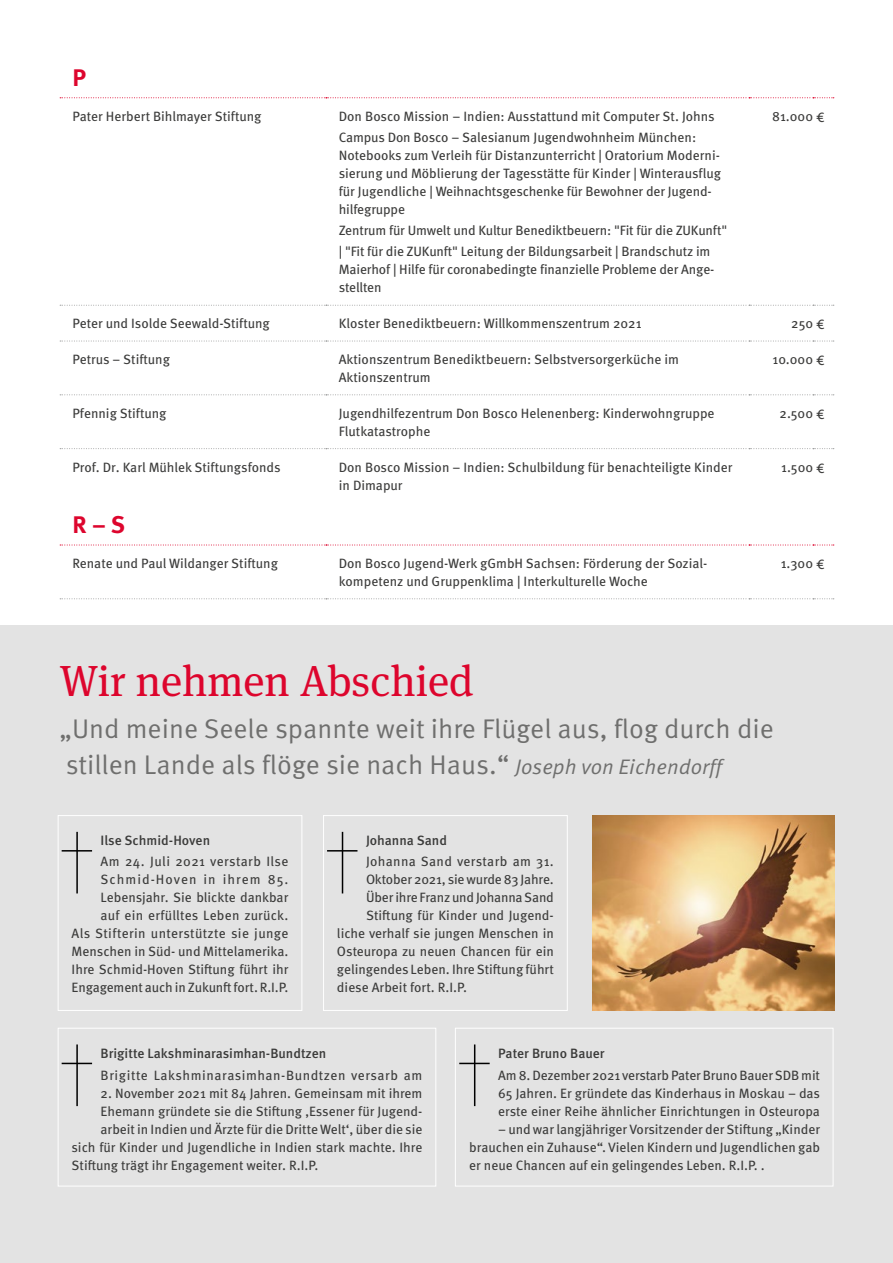
<style>
.page{position:relative;width:893px;height:1263px;background:#fff}
.page>*{position:absolute;margin:0;border:0;box-sizing:border-box;transform-origin:0 0}
.t1{font:43.5px "Meta Serif OT";color:#dd052d}
.t2{font:27px/36px "Meta OT";color:#6f6f6e}
.t3{font:700 24px "Meta OT";color:#dd052d}
.t4{font:13.5px/18px "Meta OT";color:#3b3b3a}
.t5{font:500 13.5px "Meta OT";color:#3b3b3a}
.t6{font:13.5px "Meta OT";letter-spacing:.045em;color:#3b3b3a}
.t7{font:13.5px "Meta OT";letter-spacing:.025em;color:#3b3b3a}
.s1{font-style:italic;font-size:21px}
</style>
<div class="page">
<div style="left:0;top:625px;width:893px;height:638px;background:#e3e3e3"></div>
<img style="left:592px;top:815px;width:242px;height:196px">
<div style="left:58px;top:1028px;width:378px;height:158px;border:1px solid #fff"></div>
<div style="left:323px;top:815px;width:245px;height:196px;border:1px solid #fff"></div>
<hr style="left:342px;top:832px;width:1px;height:61px;background:#000">
<hr style="left:327px;top:850px;width:30px;height:1px;background:#000">
<hr style="left:76px;top:1044px;width:2px;height:62px;background:#000">
<hr style="left:62px;top:1063px;width:30px;height:1px;background:#000">
<div style="left:58px;top:815px;width:244px;height:196px;border:1px solid #fff"></div>
<hr style="left:76px;top:832px;width:2px;height:61px;background:#000">
<hr style="left:62px;top:850px;width:30px;height:1px;background:#000">
<div style="left:455px;top:1028px;width:378px;height:158px;border:1px solid #fff"></div>
<hr style="left:474px;top:1044px;width:1px;height:62px;background:#000">
<hr style="left:459px;top:1063px;width:31px;height:1px;background:#000">
<svg style="left:60px;top:305px;width:774px;height:1px"></svg>
<svg style="left:60px;top:341px;width:774px;height:1px"></svg>
<svg style="left:60px;top:394px;width:774px;height:1px"></svg>
<svg style="left:60px;top:448px;width:774px;height:1px"></svg>
<svg style="left:60px;top:598px;width:774px;height:1px"></svg>
<svg style="left:60px;top:97px;width:774px;height:1px"></svg>
<svg style="left:60px;top:545px;width:774px;height:1px"></svg>
<h3 class="t3" style="left:72px;top:62px;width:15px">P</h3>
<p class="t4" style="left:72px;top:107px;width:190px">Pater Herbert Bihlmayer Stiftung</p>
<p class="t4" style="left:339px;top:106px;width:377px;line-height:21.1px">Don Bosco Mission – Indien: Ausstattund mit Computer St. Johns<br>Campus Don Bosco – Salesianum Jugendwohnheim München:</p>
<p class="t4" style="left:339px;top:147px;width:384px">Notebooks zum Verleih für Distanzunterricht | Oratorium Moderni&shy;sierung und Möblierung der Tagesstätte für Kinder | Winterausflug für Jugendliche | Weihnachtsgeschenke für Bewohner der Jugend&shy;hilfegruppe</p>
<p class="t4" style="left:339px;top:220px;width:390px;line-height:21.1px">Zentrum für Umwelt und Kultur Benediktbeuern: "Fit für die ZUKunft" | "Fit für die ZUKunft" Leitung der Bildungsarbeit | Brandschutz im</p>
<p class="t4" style="left:339px;top:261px;width:377px">Maierhof | Hilfe für coronabedingte finanzielle Probleme der Ange&shy;stellten</p>
<p class="t4" style="left:772px;top:107px;width:54px">81.000 €</p>
<p class="t4" style="left:72px;top:315px;width:199px">Peter und Isolde Seewald-Stiftung</p>
<p class="t4" style="left:339px;top:315px;width:304px">Kloster Benediktbeuern: Willkommenszentrum 2021</p>
<p class="t4" style="left:791px;top:315px;width:35px">250 €</p>
<p class="t4" style="left:72px;top:351px;width:99px">Petrus – Stiftung</p>
<p class="t4" style="left:339px;top:351px;width:342px">Aktionszentrum Benediktbeuern: Selbstversorgerküche im<br>Aktionszentrum</p>
<p class="t4" style="left:772px;top:351px;width:54px">10.000 €</p>
<p class="t4" style="left:72px;top:404px;width:96px">Pfennig Stiftung</p>
<p class="t4" style="left:339px;top:404px;width:377px">Jugendhilfezentrum Don Bosco Helenenberg: Kinderwohngruppe<br>Flutkatastrophe</p>
<p class="t4" style="left:779px;top:404px;width:47px">2.500 €</p>
<p class="t4" style="left:72px;top:458px;width:210px">Prof. Dr. Karl Mühlek Stiftungsfonds</p>
<p class="t4" style="left:339px;top:458px;width:395px">Don Bosco Mission – Indien: Schulbildung für benachteiligte Kinder in Dimapur</p>
<p class="t4" style="left:781px;top:458px;width:45px">1.500 €</p>
<h3 class="t3" style="left:72px;top:509px;width:54px">R – S</h3>
<p class="t4" style="left:72px;top:554px;width:207px">Renate und Paul Wildanger Stiftung</p>
<p class="t4" style="left:339px;top:554px;width:370px">Don Bosco Jugend-Werk gGmbH Sachsen: Förderung der Sozial&shy;kompetenz und Gruppenklima | Interkulturelle Woche</p>
<p class="t4" style="left:781px;top:554px;width:45px">1.300 €</p>
<h1 class="t1" style="left:60px;top:653px;width:416px">Wir nehmen Abschied</h1>
<h2 class="t2" style="left:60px;top:711px;width:716px">„Und meine Seele spannte weit ihre Flügel aus, flog durch die stillen Lande als flöge sie nach Haus.“ <span class="s1">Joseph von Eichendorff</span></h2>
<p class="t5" style="left:101px;top:832px;width:111px">Ilse Schmid-Hoven</p>
<p class="t4" style="left:72px;top:853px;width:218px;text-align:right">Am 24. Juli 2021 verstarb Ilse Schmid-Hoven in ihrem 85.<br>Lebensjahr. Sie blickte dankbar<br>auf ein erfülltes Leben zurück.<br>Als Stifterin unterstützte sie junge Menschen in Süd- und Mittelamerika.<br>Ihre Schmid-Hoven Stiftung führt ihr Engagement auch in Zukunft fort. R.I.P.</p>
<p class="t5" style="left:366px;top:832px;width:82px">Johanna Sand</p>
<p class="t7" style="left:366px;top:853px;width:189px">Johanna Sand verstarb am 31.</p>
<p class="t4" style="left:366px;top:871px;width:189px">Oktober 2021, sie wurde 83 Jahre.</p>
<p class="t4" style="left:366px;top:889px;width:189px">Über ihre Franz und Johanna Sand</p>
<p class="t4" style="left:366px;top:907px;width:189px">Stiftung für Kinder und Jugend-</p>
<p class="t4" style="left:337px;top:925px;width:218px">liche verhalf sie jungen Menschen in</p>
<p class="t4" style="left:337px;top:943px;width:218px">Osteuropa zu neuen Chancen für ein</p>
<p class="t4" style="left:337px;top:961px;width:218px">gelingendes Leben. Ihre Stiftung führt</p>
<p class="t4" style="left:337px;top:979px;width:131px">diese Arbeit fort. R.I.P.</p>
<p class="t5" style="left:101px;top:1045px;width:227px">Brigitte Lakshminarasimhan-Bundtzen</p>
<p class="t6" style="left:101px;top:1067px;width:323px">Brigitte Lakshminarasimhan-Bundtzen versarb am</p>
<p class="t4" style="left:101px;top:1084px;width:323px">2. November 2021 mit 84 Jahren. Gemeinsam mit ihrem</p>
<p class="t4" style="left:101px;top:1102px;width:323px">Ehemann gründete sie die Stiftung ‚Essener für Jugend-</p>
<p class="t4" style="left:101px;top:1120px;width:323px">arbeit in Indien und Ärzte für die Dritte Welt‘, über die sie</p>
<p class="t4" style="left:72px;top:1138px;width:352px">sich für Kinder und Jugendliche in Indien stark machte. Ihre</p>
<p class="t4" style="left:72px;top:1156px;width:248px">Stiftung trägt ihr Engagement weiter. R.I.P.</p>
<p class="t5" style="left:498px;top:1045px;width:108px">Pater Bruno Bauer</p>
<p class="t4" style="left:498px;top:1066px;width:323px;text-align:justify">Am 8. Dezember 2021 verstarb Pater Bruno Bauer SDB mit 65 Jahren. Er gründete das Kinderhaus in Moskau – das erste einer Reihe ähnlicher Einrichtungen in Osteuropa</p>
<p class="t4" style="left:469px;top:1120px;width:352px;text-align:justify;text-indent:29px">– und war langjähriger Vorsitzender der Stiftung „Kinder brauchen ein Zuhause“. Vielen Kindern und Jugendlichen gab er neue Chancen auf ein gelingendes Leben. R.I.P. .</p>
</div>
